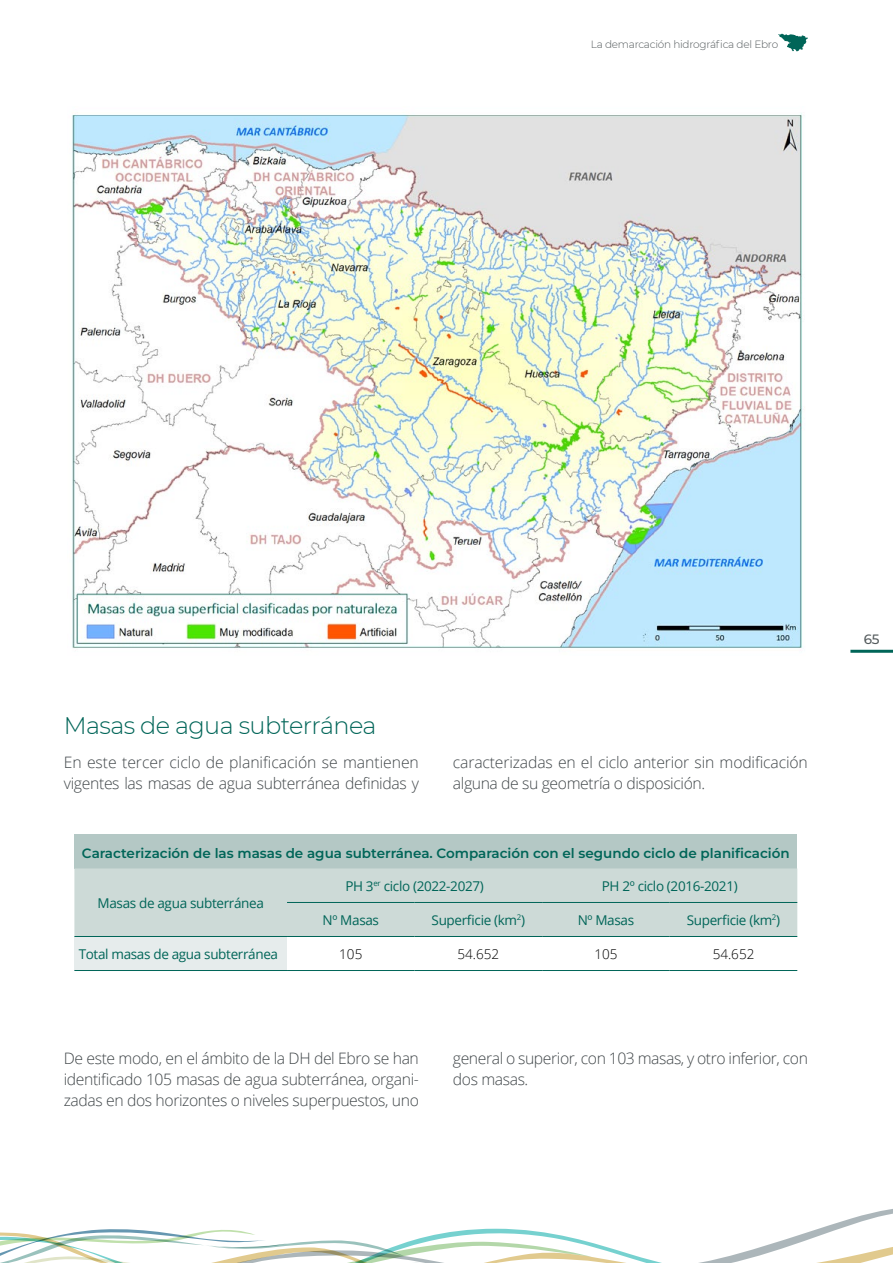
<style>
.page{position:relative;width:893px;height:1263px;background:#fff}
.page>*{position:absolute;margin:0;border:0;box-sizing:border-box;transform-origin:0 0}
.t1{font:300 24px "Montserrat";letter-spacing:-.025em;color:#006558}
.t2{font:300 15.75px/21px "Open Sans";letter-spacing:-.02em;color:#404649}
.t3{font:13.5px "Open Sans";letter-spacing:-.025em;color:#006558}
.t4{font:600 13.5px "Montserrat";color:#006558}
.t5{font:300 13.5px "Open Sans";color:#000}
.t6{font:500 13.5px "Montserrat";color:#555c5e}
.t7{font:300 10.5px "Montserrat";letter-spacing:-.025em;color:#555c5e}
</style>
<div class="page">
<svg style="left:0;top:1209px;width:893px;height:54px"></svg>
<hr style="left:850px;top:650px;width:43px;height:3px;background:#006558">
<svg style="left:778px;top:34px;width:30px;height:17px"></svg>
<img style="left:72px;top:113px;width:731px;height:535px">
<div style="left:74px;top:834px;width:723px;height:34px;background:#b4c8c5"></div>
<div style="left:74px;top:868px;width:723px;height:68px;background:#cddad7"></div>
<div style="left:74px;top:936px;width:213px;height:34px;background:#e6ecec"></div>
<hr style="left:415px;top:936px;width:127px;height:1px;background:#006558">
<hr style="left:542px;top:936px;width:128px;height:1px;background:#006558">
<hr style="left:670px;top:936px;width:127px;height:1px;background:#006558">
<hr style="left:287px;top:936px;width:128px;height:1px;background:#006558">
<hr style="left:287px;top:902px;width:128px;height:1px;background:#006558">
<hr style="left:415px;top:902px;width:127px;height:1px;background:#006558">
<hr style="left:542px;top:902px;width:128px;height:1px;background:#006558">
<hr style="left:670px;top:902px;width:127px;height:1px;background:#006558">
<hr style="left:74px;top:970px;width:213px;height:1px;background:#006558">
<hr style="left:287px;top:970px;width:128px;height:1px;background:#006558">
<hr style="left:415px;top:970px;width:127px;height:1px;background:#006558">
<hr style="left:542px;top:970px;width:128px;height:1px;background:#006558">
<hr style="left:670px;top:970px;width:127px;height:1px;background:#006558">
<hr style="left:74px;top:936px;width:213px;height:1px;background:#006558">
<p class="t7" style="left:591px;top:37px;width:189px">La demarcación hidrográfica del Ebro</p>
<h1 class="t1" style="left:64px;top:709px;width:314px">Masas de agua subterránea</h1>
<p class="t2" style="left:64px;top:752px;width:357px">En este tercer ciclo de planificación se mantienen vigentes las masas de agua subterránea definidas y</p>
<p class="t2" style="left:453px;top:752px;width:356px">caracterizadas en el ciclo anterior sin modificación alguna de su geometría o disposición.</p>
<p class="t4" style="left:82px;top:844px;width:709px">Caracterización de las masas de agua subterránea. Comparación con el segundo ciclo de planificación</p>
<p class="t3" style="left:98px;top:893px;width:168px">Masas de agua subterránea</p>
<p class="t3" style="left:345px;top:876px;width:140px">PH 3<sup>er</sup> ciclo (2022-2027)</p>
<p class="t3" style="left:602px;top:876px;width:137px">PH 2º ciclo (2016-2021)</p>
<p class="t3" style="left:323px;top:910px;width:58px">Nº Masas</p>
<p class="t3" style="left:432px;top:910px;width:95px">Superficie (km<sup>2</sup>)</p>
<p class="t3" style="left:578px;top:910px;width:58px">Nº Masas</p>
<p class="t3" style="left:687px;top:910px;width:95px">Superficie (km<sup>2</sup>)</p>
<p class="t3" style="left:79px;top:944px;width:201px">Total masas de agua subterránea</p>
<p class="t5" style="left:339px;top:944px;width:25px">105</p>
<p class="t5" style="left:457px;top:944px;width:43px">54.652</p>
<p class="t5" style="left:594px;top:944px;width:25px">105</p>
<p class="t5" style="left:713px;top:944px;width:43px">54.652</p>
<p class="t2" style="left:64px;top:1048px;width:357px;text-align:justify">De este modo, en el ámbito de la DH del Ebro se han identificado 105 masas de agua subterránea, organi&shy;zadas en dos horizontes o niveles superpuestos, uno</p>
<p class="t2" style="left:453px;top:1048px;width:357px">general o superior, con 103 masas, y otro inferior, con dos masas.</p>
<p class="t6" style="left:864px;top:630px;width:17px">65</p>
</div>
